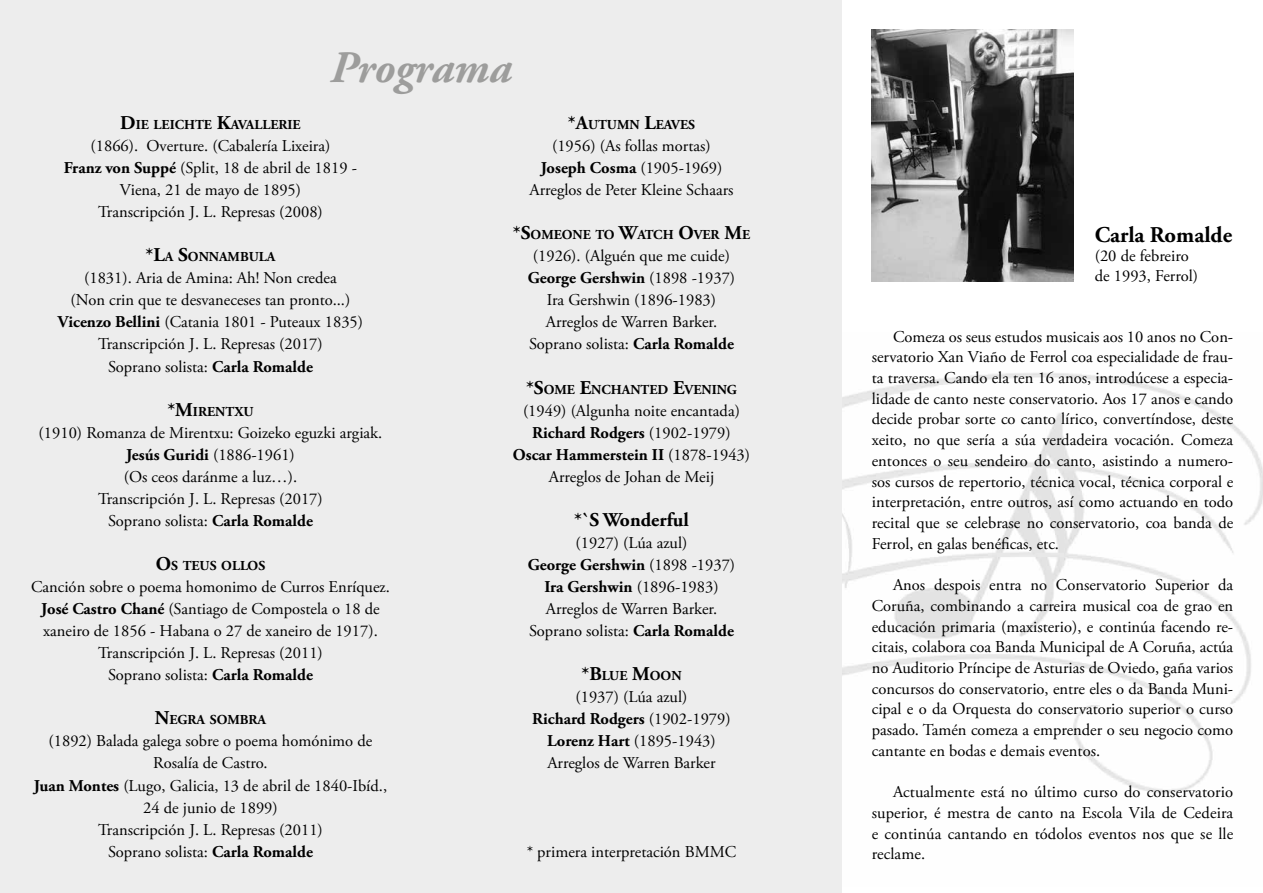
<style>
.page{position:relative;width:1263px;height:893px;background:#fff}
.page>*{position:absolute;margin:0;border:0;box-sizing:border-box;transform-origin:0 0}
.t1{font:italic 700 45px "Adobe Garamond Pro";color:#9d9d9c}
.t2{font:700 22.5px "Adobe Garamond Pro";color:#000}
.t3{font:700 19.5px "Adobe Garamond Pro";color:#000}
.t4{font:16.5px/22px "Adobe Garamond Pro";color:#000;text-align:center}
.t5{font:700 13.65px "Adobe Garamond Pro";color:#000}
.s1{font-size:19.5px}
.s2{font-weight:700}
</style>
<div class="page">
<img style="left:842px;top:373px;width:421px;height:420px">
<div style="left:0;top:0;width:842px;height:893px;background:#ededed"></div>
<img style="left:872px;top:30px;width:201px;height:252px">
<h1 class="t1" style="left:330px;top:41px;width:183px">Programa</h1>
<p class="t5" style="left:120px;top:117px;width:182px"><span class="s1">D</span>IE LEICHTE <span class="s1">K</span>AVALLERIE</p>
<p class="t4" style="left:64px;top:135px;width:295px">(1866). Overture. (Cabalería Lixeira)<br><span class="s2">Franz von Suppé</span> (Split, 18 de abril de 1819 - Viena, 21 de mayo de 1895)<br>Transcripción J. L. Represas (2008)</p>
<p class="t5" style="left:146px;top:249px;width:131px"><span class="s1">*L</span>A <span class="s1">S</span>ONNAMBULA</p>
<p class="t4" style="left:58px;top:268px;width:307px">(1831). Aria de Amina: Ah! Non credea<br>(Non crin que te desvaneceses tan pronto...)<br><span class="s2">Vicenzo Bellini</span> (Catania 1801 - Puteaux 1835)<br>Transcripción J. L. Represas (2017)<br>Soprano solista: <span class="s2">Carla Romalde</span></p>
<p class="t5" style="left:167px;top:403px;width:88px"><span class="s1">*M</span>IRENTXU</p>
<p class="t4" style="left:39px;top:422px;width:345px">(1910) Romanza de Mirentxu: Goizeko eguzki argiak.<br><span class="s2">Jesús Guridi</span> (1886-1961)<br>(Os ceos daránme a luz…).<br>Transcripción J. L. Represas (2017)<br>Soprano solista: <span class="s2">Carla Romalde</span></p>
<p class="t5" style="left:156px;top:558px;width:110px"><span class="s1">O</span>S TEUS OLLOS</p>
<p class="t4" style="left:31px;top:576px;width:360px">Canción sobre o poema homonimo de Curros Enríquez.<br><span class="s2">José Castro Chané</span> (Santiago de Compostela o 18 de xaneiro de 1856 - Habana o 27 de xaneiro de 1917).<br>Transcripción J. L. Represas (2011)<br>Soprano solista: <span class="s2">Carla Romalde</span></p>
<p class="t5" style="left:155px;top:712px;width:113px"><span class="s1">N</span>EGRA SOMBRA</p>
<p class="t4" style="left:34px;top:731px;width:355px">(1892) Balada galega sobre o poema homónimo de Rosalía de Castro.<br><span class="s2">Juan Montes</span> (Lugo, Galicia, 13 de abril de 1840-Ibíd., 24 de junio de 1899)<br>Transcripción J. L. Represas (2011)<br>Soprano solista: <span class="s2">Carla Romalde</span></p>
<p class="t5" style="left:568px;top:117px;width:128px"><span class="s1">*A</span>UTUMN <span class="s1">L</span>EAVES</p>
<p class="t4" style="left:529px;top:135px;width:206px">(1956) (As follas mortas)<br><span class="s2">Joseph Cosma</span> (1905-1969)<br>Arreglos de Peter Kleine Schaars</p>
<p class="t5" style="left:513px;top:227px;width:239px"><span class="s1">*S</span>OMEONE TO <span class="s1">W</span>ATCH <span class="s1">O</span>VER <span class="s1">M</span>E</p>
<p class="t4" style="left:528px;top:246px;width:209px">(1926). (Alguén que me cuide)<br><span class="s2">George Gershwin</span> (1898 -1937)<br>Ira Gershwin (1896-1983)<br>Arreglos de Warren Barker.<br>Soprano solista: <span class="s2">Carla Romalde</span></p>
<p class="t5" style="left:526px;top:381px;width:212px"><span class="s1">*S</span>OME <span class="s1">E</span>NCHANTED <span class="s1">E</span>VENING</p>
<p class="t4" style="left:513px;top:400px;width:239px">(1949) (Algunha noite encantada)<br><span class="s2">Richard Rodgers</span> (1902-1979)<br><span class="s2">Oscar Hammerstein II</span> (1878-1943)<br>Arreglos de Johan de Meij</p>
<p class="t3" style="left:574px;top:508px;width:116px">*`S Wonderful</p>
<p class="t4" style="left:528px;top:532px;width:209px">(1927) (Lúa azul)<br><span class="s2">George Gershwin</span> (1898 -1937)<br><span class="s2">Ira Gershwin</span> (1896-1983)<br>Arreglos de Warren Barker.<br>Soprano solista: <span class="s2">Carla Romalde</span></p>
<p class="t5" style="left:581px;top:668px;width:102px"><span class="s1">*B</span>LUE <span class="s1">M</span>OON</p>
<p class="t4" style="left:532px;top:687px;width:200px">(1937) (Lúa azul)<br><span class="s2">Richard Rodgers</span> (1902-1979)<br><span class="s2">Lorenz Hart</span> (1895-1943)<br>Arreglos de Warren Barker</p>
<p class="t4" style="left:527px;top:841px;width:211px">* primera interpretación BMMC</p>
<h2 class="t2" style="left:1095px;top:221px;width:139px">Carla Romalde</h2>
<p class="t4" style="left:1095px;top:247px;width:105px;line-height:19.8px;text-align:left">(20 de febreiro de 1993, Ferrol)</p>
<p class="t4" style="left:872px;top:327px;width:363px;line-height:20.7px;text-align:justify;text-indent:21px">Comeza os seus estudos musicais aos 10 anos no Con&shy;servatorio Xan Viaño de Ferrol coa especialidade de frau&shy;ta traversa. Cando ela ten 16 anos, introdúcese a especia&shy;lidade de canto neste conservatorio. Aos 17 anos e cando decide probar sorte co canto lírico, convertíndose, deste xeito, no que sería a súa verdadeira vocación. Comeza entonces o seu sendeiro do canto, asistindo a numero&shy;sos cursos de repertorio, técnica vocal, técnica corporal e interpretación, entre outros, así como actuando en todo recital que se celebrase no conservatorio, coa banda de Ferrol, en galas benéficas, etc.</p>
<p class="t4" style="left:872px;top:575px;width:363px;line-height:20.7px;text-align:justify;text-indent:21px">Anos despois entra no Conservatorio Superior da Coruña, combinando a carreira musical coa de grao en educación primaria (maxisterio), e continúa facendo re&shy;citais, colabora coa Banda Municipal de A Coruña, actúa no Auditorio Príncipe de Asturias de Oviedo, gaña varios concursos do conservatorio, entre eles o da Banda Muni&shy;cipal e o da Orquesta do conservatorio superior o curso pasado. Tamén comeza a emprender o seu negocio como cantante en bodas e demais eventos.</p>
<p class="t4" style="left:872px;top:782px;width:363px;line-height:20.7px;text-align:justify;text-indent:21px">Actualmente está no último curso do conservatorio superior, é mestra de canto na Escola Vila de Cedeira e continúa cantando en tódolos eventos nos que se lle reclame.</p>
</div>
